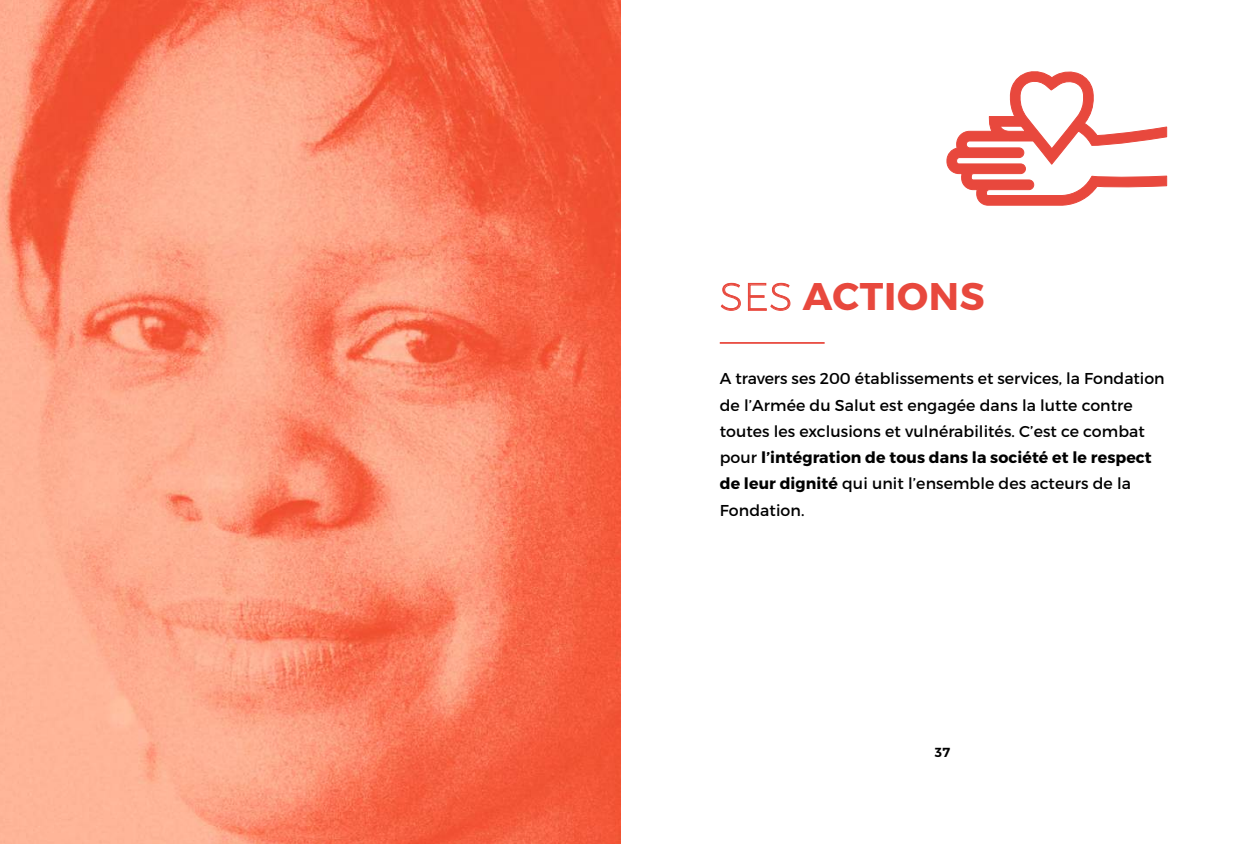
<style>
.page{position:relative;width:1241px;height:844px;background:#fff}
.page>*{position:absolute;margin:0;border:0;box-sizing:border-box;transform-origin:0 0}
.t1{font:700 38.5px "Montserrat";letter-spacing:.02em;color:#e8483d}
.t2{font:15.75px/26.2px "Montserrat";letter-spacing:.005em;color:#000}
.t3{font:600 13.12px "Montserrat";color:#000}
.s1{font-weight:200}
.s2{font-weight:700}
</style>
<div class="page">
<img style="left:0;top:0;width:620px;height:843px">
<svg style="left:721px;top:282px;width:20px;height:29px"></svg>
<svg style="left:747px;top:282px;width:43px;height:29px"></svg>
<hr style="left:719px;top:342px;width:105px;height:2px;background:#e8483d">
<svg style="left:946px;top:71px;width:220px;height:134px"></svg>
<h1 class="t1" style="left:719px;top:273px;width:266px"><span class="s1">SES</span> ACTIONS</h1>
<p class="t2" style="left:719px;top:365px;width:446px">A travers ses 200 établissements et services, la Fondation de l’Armée du Salut est engagée dans la lutte contre toutes les exclusions et vulnérabilités. C’est ce combat pour <span class="s2">l’intégration de tous dans la société et le respect de leur dignité</span> qui unit l’ensemble des acteurs de la Fondation.</p>
<p class="t3" style="left:934px;top:744px;width:17px">37</p>
</div>
